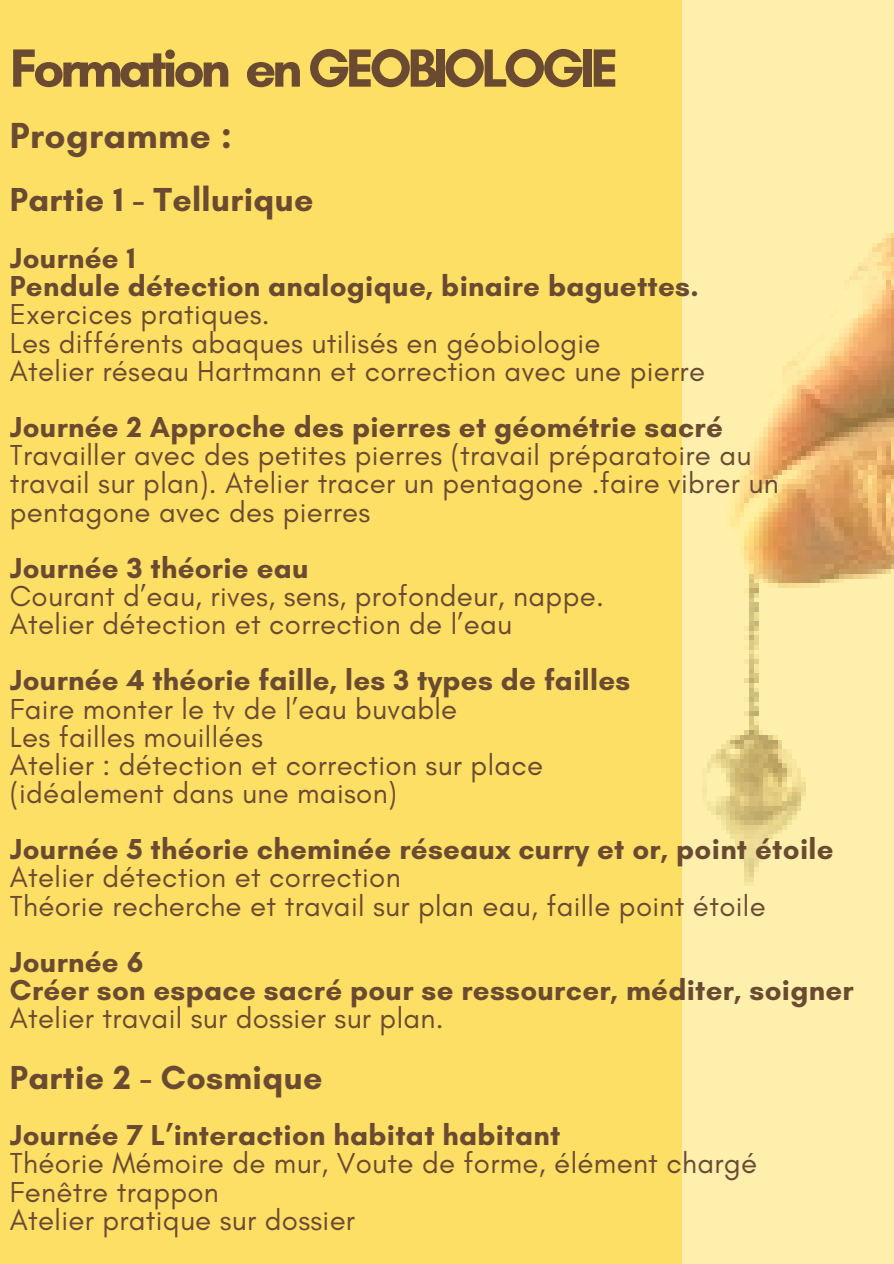
<style>
.page{position:relative;width:894px;height:1264px;background:#fff}
.page>*{position:absolute;margin:0;border:0;box-sizing:border-box;transform-origin:0 0}
.t1{font:700 54.75px "Glacial Indifference";letter-spacing:-.08em;color:#6a4a31}
.t2{font:700 36.9px "Glacial Indifference";letter-spacing:.01em;color:#6a4a31}
.t3{font:700 33.9px "Glacial Indifference";letter-spacing:.01em;color:#6a4a31}
.t4{font:29.4px/28.2px "Glacial Indifference";letter-spacing:.01em;color:#6a4a31}
.t5{font:700 29.4px "Glacial Indifference";letter-spacing:.01em;color:#6a4a31}
</style>
<div class="page">
<div style="left:0;top:0;width:893px;height:1263px;background:#fddf65"></div>
<img style="left:682px;top:0;width:211px;height:1263px">
<h1 class="t1" style="left:10px;top:35px;width:610px">Formation en GEOBIOLOGIE</h1>
<p class="t2" style="left:10px;top:113px;width:224px">Programme :</p>
<h2 class="t3" style="left:10px;top:178px;width:305px">Partie 1 - Tellurique</h2>
<h2 class="t5" style="left:10px;top:240px;width:127px">Journée 1</h2>
<p class="t5" style="left:10px;top:268px;width:690px">Pendule détection analogique, binaire baguettes.</p>
<p class="t4" style="left:10px;top:300px;width:261px">Exercices pratiques.</p>
<p class="t4" style="left:10px;top:328px;width:592px">Les différents abaques utilisés en géobiologie</p>
<p class="t4" style="left:10px;top:356px;width:696px">Atelier réseau Hartmann et correction avec une pierre</p>
<p class="t5" style="left:10px;top:409px;width:714px">Journée 2 Approche des pierres et géométrie sacré</p>
<p class="t4" style="left:10px;top:441px;width:743px">Travailler avec des petites pierres (travail préparatoire au</p>
<p class="t4" style="left:10px;top:469px;width:770px">travail sur plan). Atelier tracer un pentagone .faire vibrer un pentagone avec des pierres</p>
<p class="t5" style="left:10px;top:550px;width:300px">Journée 3 théorie eau</p>
<p class="t4" style="left:10px;top:581px;width:595px">Courant d’eau, rives, sens, profondeur, nappe.</p>
<p class="t4" style="left:10px;top:609px;width:503px">Atelier détection et correction de l’eau</p>
<p class="t5" style="left:10px;top:662px;width:621px">Journée 4 théorie faille, les 3 types de failles</p>
<p class="t4" style="left:10px;top:694px;width:448px">Faire monter le tv de l’eau buvable</p>
<p class="t4" style="left:10px;top:722px;width:254px">Les failles mouillées</p>
<p class="t4" style="left:10px;top:750px;width:534px">Atelier : détection et correction sur place</p>
<p class="t4" style="left:10px;top:778px;width:388px">(idéalement dans une maison)</p>
<p class="t5" style="left:10px;top:831px;width:825px">Journée 5 théorie cheminée réseaux curry et or, point étoile</p>
<p class="t4" style="left:10px;top:863px;width:392px">Atelier détection et correction</p>
<p class="t4" style="left:10px;top:891px;width:757px">Théorie recherche et travail sur plan eau, faille point étoile</p>
<p class="t5" style="left:10px;top:944px;width:135px">Journée 6</p>
<p class="t5" style="left:10px;top:972px;width:845px">Créer son espace sacré pour se ressourcer, méditer, soigner</p>
<p class="t4" style="left:10px;top:1003px;width:435px">Atelier travail sur dossier sur plan.</p>
<p class="t3" style="left:10px;top:1056px;width:314px">Partie 2 - Cosmique</p>
<h2 class="t5" style="left:10px;top:1117px;width:552px">Journée 7 L’interaction habitat habitant</h2>
<p class="t4" style="left:10px;top:1149px;width:748px">Théorie Mémoire de mur, Voute de forme, élément chargé</p>
<p class="t4" style="left:10px;top:1177px;width:210px">Fenêtre trappon</p>
<p class="t4" style="left:10px;top:1205px;width:346px">Atelier pratique sur dossier</p>
</div>
